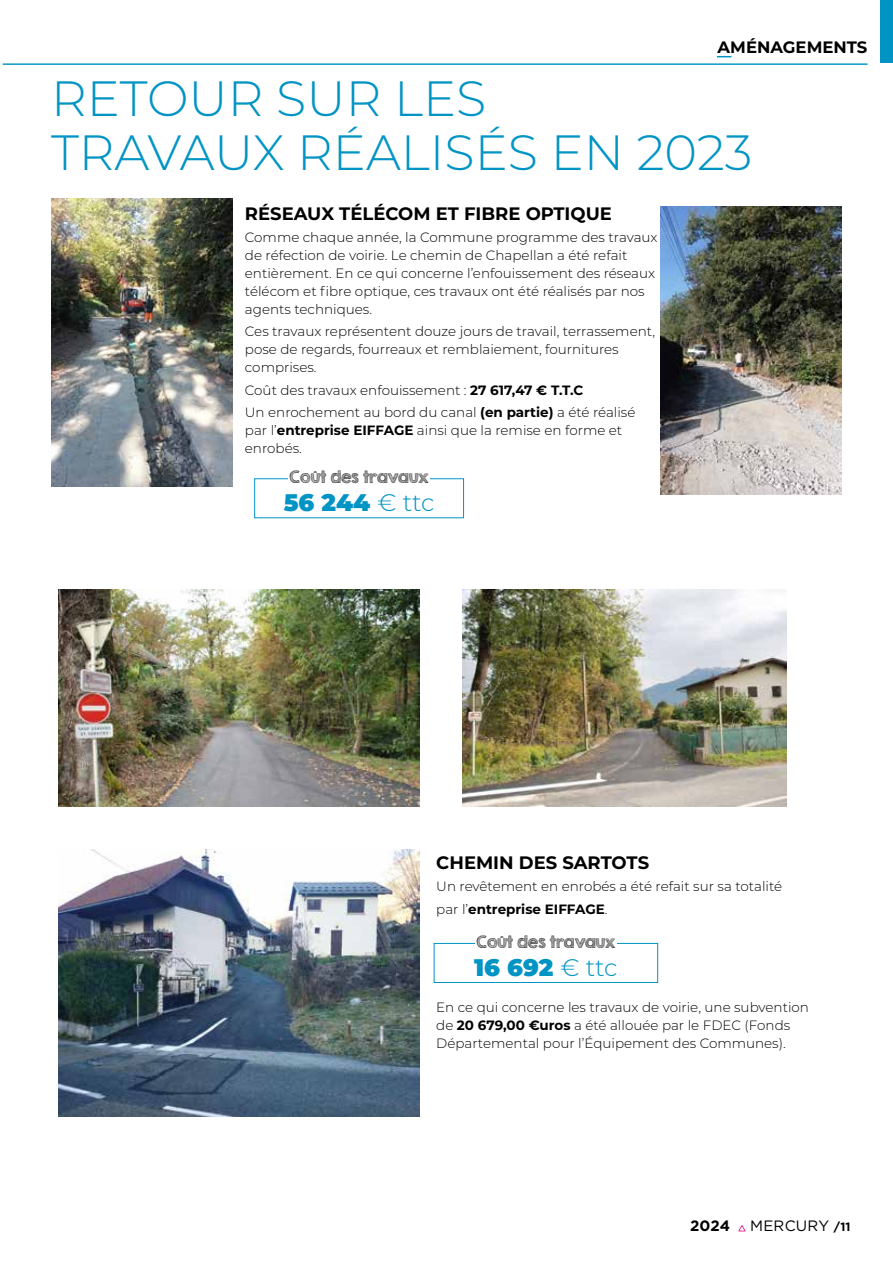
<style>
.page{position:relative;width:893px;height:1263px;background:#fff}
.page>*{position:absolute;margin:0;border:0;box-sizing:border-box;transform-origin:0 0}
.t1{font:300 49.5px/54px "Montserrat";color:#0094c5}
.t2{font:900 24px "Montserrat";color:#0094c5}
.t3{font:700 18px "Montserrat";color:#000}
.t4{font:700 16.5px "Montserrat";color:#000}
.t5{font:15px "KG Second Chances Sketch";color:#000}
.t6{font:15px "Gotham";letter-spacing:.015em;color:#000}
.t7{font:700 15px "Gotham";color:#000}
.t8{font:300 13.5px/18px "Montserrat";color:#000}
.s1{font-weight:700}
.s2{font-weight:300}
.s3{font-weight:700;font-size:12px}
</style>
<div class="page">
<img style="left:59px;top:589px;width:360px;height:218px">
<div style="left:434px;top:943px;width:224px;height:40px;border:1px solid #0094c5"></div>
<div style="left:475px;top:930px;width:142px;height:20px;background:#fff"></div>
<img style="left:660px;top:206px;width:182px;height:289px">
<img style="left:51px;top:198px;width:182px;height:289px">
<img style="left:59px;top:849px;width:360px;height:268px">
<img style="left:462px;top:589px;width:325px;height:217px">
<svg style="left:738px;top:1225px;width:8px;height:6px"></svg>
<hr style="left:3px;top:64px;width:864px;height:1px;background:#0094c5">
<svg style="left:717px;top:56px;width:14px;height:1px"></svg>
<div style="left:880px;top:0;width:13px;height:63px;background:#0094c5"></div>
<p class="t4" style="left:718px;top:35px;width:151px">AMÉNAGEMENTS</p>
<h1 class="t1" style="left:51px;top:70px;width:703px">RETOUR SUR LES<br>TRAVAUX RÉALISÉS EN 2023</h1>
<h3 class="t3" style="left:245px;top:201px;width:369px">RÉSEAUX TÉLÉCOM ET FIBRE OPTIQUE</h3>
<p class="t8" style="left:245px;top:228px;width:414px">Comme chaque année, la Commune programme des travaux de réfection de voirie. Le chemin de Chapellan a été refait entièrement. En ce qui concerne l’enfouissement des réseaux télécom et fibre optique, ces travaux ont été réalisés par nos agents techniques.</p>
<p class="t8" style="left:245px;top:322px;width:412px">Ces travaux représentent douze jours de travail, terrassement, pose de regards, fourreaux et remblaiement, fournitures comprises.</p>
<p class="t8" style="left:245px;top:378px;width:392px;line-height:22.2px">Coût des travaux enfouissement : <span class="s1">27 617,47 € T.T.C<br></span>Un enrochement au bord du canal <span class="s1">(en partie)</span> a été réalisé</p>
<p class="t8" style="left:245px;top:421px;width:379px">par l’<span class="s1">entreprise EIFFAGE</span> ainsi que la remise en forme et enrobés.</p>
<p class="t5" style="left:290px;top:468px;width:141px">Coût des travaux</p>
<h2 class="t2" style="left:284px;top:484px;width:152px">56 244 <span class="s2">€ ttc</span></h2>
<h3 class="t3" style="left:436px;top:850px;width:214px">CHEMIN DES SARTOTS</h3>
<p class="t8" style="left:436px;top:875px;width:347px;line-height:22.2px">Un revêtement en enrobés a été refait sur sa totalité par l’<span class="s1">entreprise EIFFAGE</span>.</p>
<p class="t5" style="left:476px;top:932px;width:141px">Coût des travaux</p>
<h2 class="t2" style="left:474px;top:949px;width:145px">16 692 <span class="s2">€ ttc</span></h2>
<p class="t8" style="left:436px;top:998px;width:374px">En ce qui concerne les travaux de voirie, une subvention de <span class="s1">20 679,00 €uros</span> a été allouée par le FDEC (Fonds<br>Départemental pour l’Équipement des Communes).</p>
<p class="t7" style="left:690px;top:1217px;width:41px">2024</p>
<p class="t6" style="left:750px;top:1218px;width:102px">MERCURY <span class="s3">/11</span></p>
</div>
